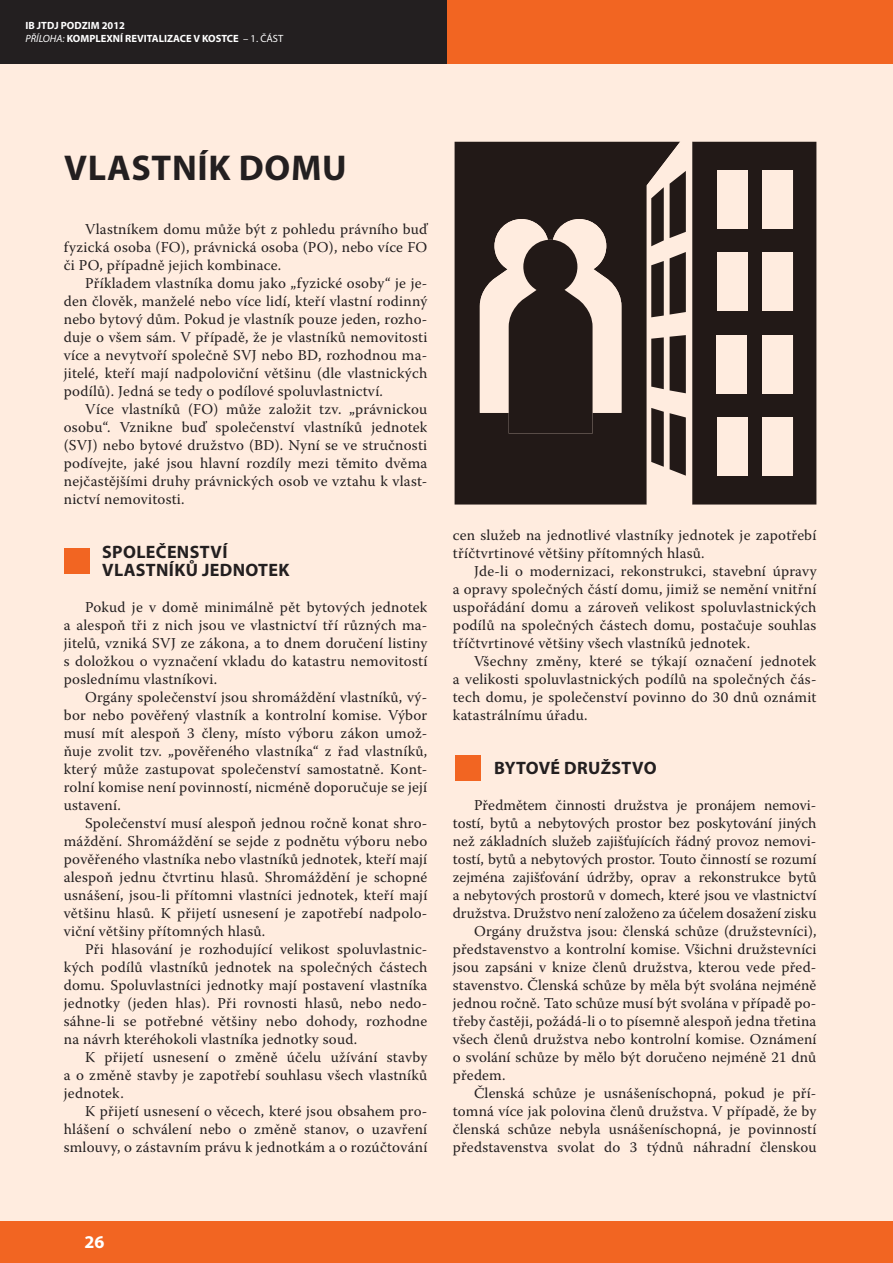
<style>
.page{position:relative;width:893px;height:1263px;background:#fff}
.page>*{position:absolute;margin:0;border:0;box-sizing:border-box;transform-origin:0 0}
.t1{font:700 36px "Myriad Pro";letter-spacing:.02em;color:#231f20}
.t2{font:700 18px/18px "Myriad Pro";letter-spacing:.02em;color:#231f20}
.t3{font:700 18px "Myriad Pro";color:#fff}
.t4{font:15px/18px "Warnock Pro";letter-spacing:.01em;color:#231f20;text-align:justify}
.t5{font:700 10.5px/12.6px "Myriad Pro";color:#fff}
.s1{font-weight:400;font-style:italic}
.s2{font-weight:400}
</style>
<div class="page">
<div style="left:446px;top:0;width:447px;height:64px;background:#f26522"></div>
<div style="left:0;top:1220px;width:893px;height:43px;background:#f26522"></div>
<div style="left:0;top:64px;width:893px;height:1156px;background:#ffecdf"></div>
<div style="left:0;top:0;width:446px;height:64px;background:#231f20"></div>
<div style="left:455px;top:142px;width:361px;height:362px;background:#221917"></div>
<div style="left:763px;top:170px;width:30px;height:59px;background:#ffecdf"></div>
<div style="left:717px;top:170px;width:31px;height:59px;background:#ffecdf"></div>
<div style="left:763px;top:253px;width:30px;height:58px;background:#ffecdf"></div>
<div style="left:717px;top:253px;width:31px;height:58px;background:#ffecdf"></div>
<div style="left:763px;top:335px;width:30px;height:58px;background:#ffecdf"></div>
<div style="left:717px;top:335px;width:30px;height:58px;background:#ffecdf"></div>
<div style="left:763px;top:417px;width:30px;height:59px;background:#ffecdf"></div>
<div style="left:717px;top:417px;width:31px;height:59px;background:#ffecdf"></div>
<svg style="left:647px;top:142px;width:45px;height:362px"></svg>
<svg style="left:480px;top:219px;width:141px;height:214px"></svg>
<div style="left:64px;top:548px;width:25px;height:26px;background:#f26522"></div>
<div style="left:456px;top:755px;width:25px;height:25px;background:#f26522"></div>
<p class="t5" style="left:26px;top:20px;width:259px">IB JTDJ PODZIM 2012<br><span class="s1">PŘÍLOHA:</span> KOMPLEXNÍ REVITALIZACE V KOSTCE <span class="s2">– 1. ČÁST</span></p>
<h1 class="t1" style="left:64px;top:154px;width:284px">VLASTNÍK DOMU</h1>
<p class="t4" style="left:64px;top:222px;width:365px;text-indent:21px">Vlastníkem domu může být z pohledu právního buď fyzická osoba (FO), právnická osoba (PO), nebo více FO či PO, případně jejich kombinace.</p>
<p class="t4" style="left:64px;top:276px;width:365px;text-indent:21px">Příkladem vlastníka domu jako „fyzické osoby“ je je&shy;den člověk, manželé nebo více lidí, kteří vlastní rodinný nebo bytový dům. Pokud je vlastník pouze jeden, rozho&shy;duje o všem sám. V případě, že je vlastníků nemovitosti více a nevytvoří společně SVJ nebo BD, rozhodnou ma&shy;jitelé, kteří mají nadpoloviční většinu (dle vlastnických podílů). Jedná se tedy o podílové spoluvlastnictví.</p>
<p class="t4" style="left:64px;top:402px;width:365px;text-indent:21px">Více vlastníků (FO) může založit tzv. „právnickou osobu“. Vznikne buď společenství vlastníků jednotek (SVJ) nebo bytové družstvo (BD). Nyní se ve stručnosti podívejte, jaké jsou hlavní rozdíly mezi těmito dvěma nejčastějšími druhy právnických osob ve vztahu k vlast&shy;nictví nemovitosti.</p>
<p class="t2" style="left:102px;top:545px;width:189px">SPOLEČENSTVÍ<br>VLASTNÍKŮ JEDNOTEK</p>
<p class="t4" style="left:64px;top:600px;width:365px;text-indent:21px">Pokud je v domě minimálně pět bytových jednotek a alespoň tři z nich jsou ve vlastnictví tří různých ma&shy;jitelů, vzniká SVJ ze zákona, a to dnem doručení listiny s doložkou o vyznačení vkladu do katastru nemovitostí poslednímu vlastníkovi.</p>
<p class="t4" style="left:64px;top:690px;width:365px;text-indent:21px">Orgány společenství jsou shromáždění vlastníků, vý&shy;bor nebo pověřený vlastník a kontrolní komise. Výbor musí mít alespoň 3 členy, místo výboru zákon umož&shy;ňuje zvolit tzv. „pověřeného vlastníka“ z řad vlastníků, který může zastupovat společenství samostatně. Kont&shy;rolní komise není povinností, nicméně doporučuje se její ustavení.</p>
<p class="t4" style="left:64px;top:816px;width:365px;text-indent:21px">Společenství musí alespoň jednou ročně konat shro&shy;máždění. Shromáždění se sejde z podnětu výboru nebo pověřeného vlastníka nebo vlastníků jednotek, kteří mají alespoň jednu čtvrtinu hlasů. Shromáždění je schopné usnášení, jsou-li přítomni vlastníci jednotek, kteří mají většinu hlasů. K přijetí usnesení je zapotřebí nadpolo&shy;viční většiny přítomných hlasů.</p>
<p class="t4" style="left:64px;top:942px;width:365px;text-indent:21px">Při hlasování je rozhodující velikost spoluvlastnic&shy;kých podílů vlastníků jednotek na společných částech domu. Spoluvlastníci jednotky mají postavení vlastníka jednotky (jeden hlas). Při rovnosti hlasů, nebo nedo&shy;sáhne-li se potřebné většiny nebo dohody, rozhodne na návrh kteréhokoli vlastníka jednotky soud.</p>
<p class="t4" style="left:64px;top:1050px;width:365px;text-indent:21px">K přijetí usnesení o změně účelu užívání stavby a o změně stavby je zapotřebí souhlasu všech vlastníků jednotek.</p>
<p class="t4" style="left:64px;top:1104px;width:365px;text-indent:21px">K přijetí usnesení o věcech, které jsou obsahem pro&shy;hlášení o schválení nebo o změně stanov, o uzavření smlouvy, o zástavním právu k jednotkám a o rozúčtování</p>
<p class="t4" style="left:453px;top:528px;width:365px">cen služeb na jednotlivé vlastníky jednotek je zapotřebí tříčtvrtinové většiny přítomných hlasů.</p>
<p class="t4" style="left:453px;top:564px;width:365px;text-indent:21px">Jde-li o modernizaci, rekonstrukci, stavební úpravy a opravy společných částí domu, jimiž se nemění vnitřní uspořádání domu a zároveň velikost spoluvlastnických podílů na společných částech domu, postačuje souhlas tříčtvrtinové většiny všech vlastníků jednotek.</p>
<p class="t4" style="left:453px;top:654px;width:365px;text-indent:21px">Všechny změny, které se týkají označení jednotek a velikosti spoluvlastnických podílů na společných čás&shy;tech domu, je společenství povinno do 30 dnů oznámit katastrálnímu úřadu.</p>
<p class="t2" style="left:494px;top:761px;width:164px">BYTOVÉ DRUŽSTVO</p>
<p class="t4" style="left:474px;top:798px;width:344px">Předmětem činnosti družstva je pronájem nemovi-</p>
<p class="t4" style="left:453px;top:816px;width:365px">tostí, bytů a nebytových prostor bez poskytování jiných</p>
<p class="t4" style="left:453px;top:834px;width:365px">než základních služeb zajišťujících řádný provoz nemovi-</p>
<p class="t4" style="left:453px;top:852px;width:365px">tostí, bytů a nebytových prostor. Touto činností se rozumí</p>
<p class="t4" style="left:453px;top:870px;width:365px">zejména zajišťování údržby, oprav a rekonstrukce bytů</p>
<p class="t4" style="left:453px;top:888px;width:365px">a nebytových prostorů v domech, které jsou ve vlastnictví</p>
<p class="t4" style="left:453px;top:906px;width:365px">družstva. Družstvo není založeno za účelem dosažení zisku</p>
<p class="t4" style="left:474px;top:924px;width:344px">Orgány družstva jsou: členská schůze (družstevníci),</p>
<p class="t4" style="left:453px;top:942px;width:365px">představenstvo a kontrolní komise. Všichni družstevníci</p>
<p class="t4" style="left:453px;top:960px;width:365px">jsou zapsáni v knize členů družstva, kterou vede před-</p>
<p class="t4" style="left:453px;top:978px;width:365px">stavenstvo. Členská schůze by měla být svolána nejméně</p>
<p class="t4" style="left:453px;top:996px;width:365px">jednou ročně. Tato schůze musí být svolána v případě po-</p>
<p class="t4" style="left:453px;top:1014px;width:365px">třeby častěji, požádá-li o to písemně alespoň jedna třetina</p>
<p class="t4" style="left:453px;top:1032px;width:365px">všech členů družstva nebo kontrolní komise. Oznámení</p>
<p class="t4" style="left:453px;top:1050px;width:365px">o svolání schůze by mělo být doručeno nejméně 21 dnů</p>
<p class="t4" style="left:453px;top:1068px;width:54px">předem.</p>
<p class="t4" style="left:474px;top:1086px;width:344px">Členská schůze je usnášeníschopná, pokud je pří-</p>
<p class="t4" style="left:453px;top:1104px;width:365px">tomná více jak polovina členů družstva. V případě, že by</p>
<p class="t4" style="left:453px;top:1122px;width:365px">členská schůze nebyla usnášeníschopná, je povinností</p>
<p class="t4" style="left:453px;top:1140px;width:365px">představenstva svolat do 3 týdnů náhradní členskou</p>
<p class="t3" style="left:84px;top:1235px;width:22px">26</p>
</div>
